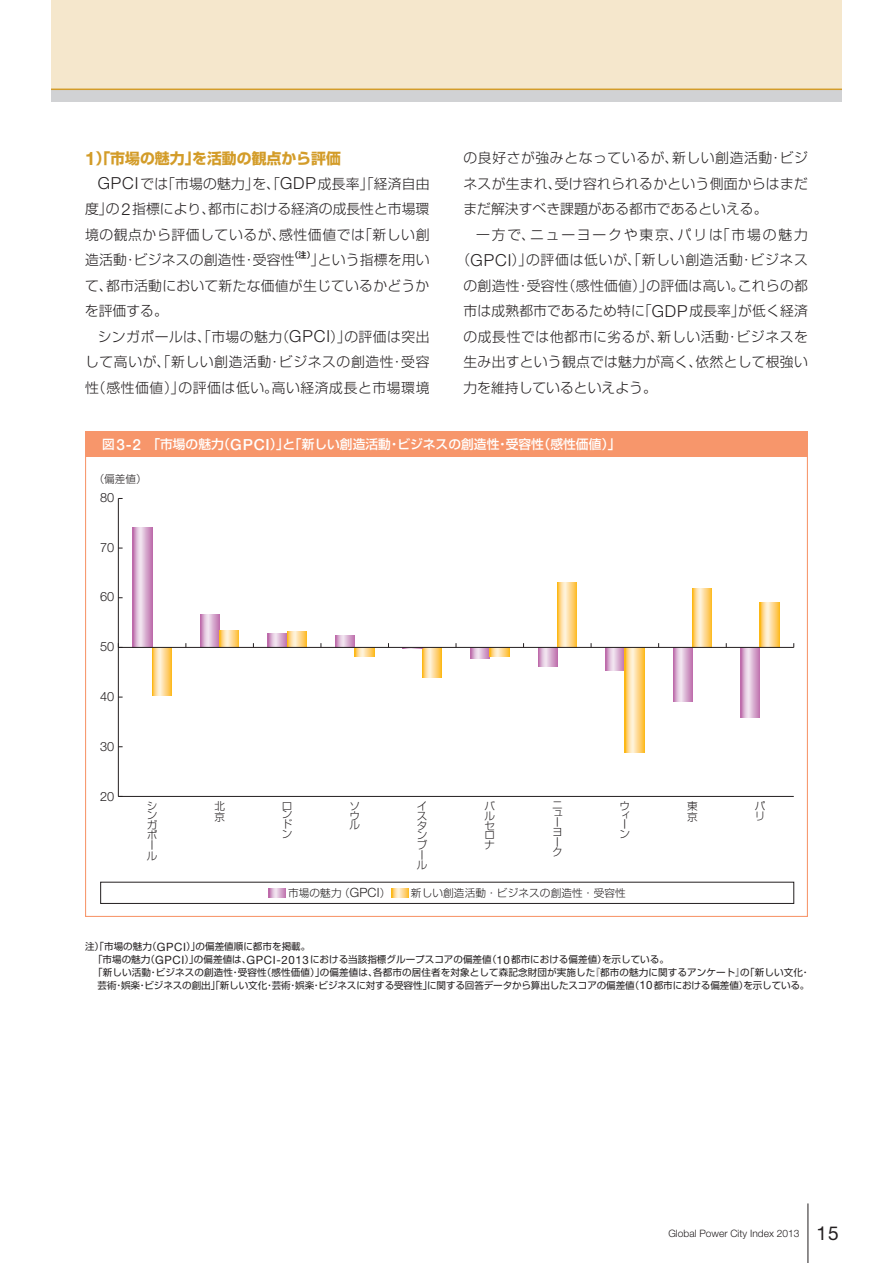
<style>
.page{position:relative;width:893px;height:1263px;background:#fff}
.page>*{position:absolute;margin:0;border:0;box-sizing:border-box;transform-origin:0 0}
.t1{font:700 14.85px "Shin Go Pro";color:#d39c29}
.t2{font:300 13.8px/25.5px "Shin Go Pro";letter-spacing:.02em;color:#231f20;text-align:justify}
.t3{font:300 13.8px "Shin Go Pro";letter-spacing:.055em;color:#231f20}
.t4{font:300 13.8px "Shin Go Pro";letter-spacing:.04em;color:#231f20}
.t5{font:300 13.8px "Shin Go Pro";letter-spacing:.13em;color:#231f20}
.t6{font:300 13.8px "Shin Go Pro";color:#231f20}
.t7{font:500 12.75px "Shin Go Pro";color:#fff}
.t8{font:300 12.75px "Helvetica Neue LT Std";color:#231f20}
.t9{font:300 10.65px/9.9px "Shin Go Pro";letter-spacing:.01em;color:#231f20}
.t10{font:300 10.2px "Helvetica Neue LT Std";color:#231f20}
.t11{font:9.6px "Shin Go Pro";color:#231f20}
.t12{font:700 8.1px "Shin Go Pro De";color:#231f20}
.s1{font-family:"Helvetica Neue LT Std";font-size:18.6px}
.s2{font-family:"Helvetica Neue LT Std";font-size:16.65px}
.s3{font-family:"Helvetica Neue LT Std";font-size:15.3px}
.s4{font-family:"Helvetica Neue LT Std";font-size:12.75px}
.s5{font-family:"Helvetica Neue LT Std";font-size:11.55px}
.s6{font-weight:400;font-size:19.2px}
</style>
<div class="page">
<svg style="left:422px;top:648px;width:19px;height:29px"></svg>
<svg style="left:741px;top:648px;width:19px;height:69px"></svg>
<svg style="left:673px;top:648px;width:19px;height:53px"></svg>
<svg style="left:606px;top:648px;width:19px;height:22px"></svg>
<svg style="left:538px;top:648px;width:19px;height:19px"></svg>
<svg style="left:470px;top:648px;width:20px;height:10px"></svg>
<svg style="left:403px;top:648px;width:19px;height:1px"></svg>
<svg style="left:335px;top:635px;width:20px;height:12px"></svg>
<svg style="left:268px;top:634px;width:19px;height:13px"></svg>
<svg style="left:200px;top:615px;width:20px;height:32px"></svg>
<svg style="left:133px;top:527px;width:19px;height:120px;background:#d8add0"></svg>
<svg style="left:760px;top:603px;width:19px;height:44px"></svg>
<svg style="left:692px;top:589px;width:20px;height:58px"></svg>
<svg style="left:625px;top:648px;width:19px;height:105px;background:#fdd88a"></svg>
<svg style="left:557px;top:582px;width:20px;height:65px"></svg>
<svg style="left:490px;top:648px;width:19px;height:9px"></svg>
<svg style="left:355px;top:648px;width:19px;height:8px"></svg>
<svg style="left:287px;top:632px;width:19px;height:15px"></svg>
<svg style="left:220px;top:630px;width:19px;height:17px"></svg>
<svg style="left:152px;top:648px;width:19px;height:47px"></svg>
<hr style="left:118px;top:647px;width:676px;height:1px;background:#231f20">
<hr style="left:118px;top:498px;width:1px;height:298px;background:#231f20">
<hr style="left:118px;top:796px;width:676px;height:1px;background:#231f20">
<div style="left:100px;top:882px;width:694px;height:22px;border:1px solid #231f20"></div>
<svg style="left:269px;top:888px;width:17px;height:9px"></svg>
<svg style="left:392px;top:888px;width:17px;height:9px"></svg>
<div style="left:85px;top:432px;width:723px;height:25px;background:#f7966b"></div>
<div style="left:51px;top:0;width:791px;height:89px;background:#f5e7cc"></div>
<div style="left:51px;top:89px;width:791px;height:13px;background:#d1d2d4"></div>
<hr style="left:51px;top:89px;width:791px;height:1px;background:#d39c29">
<hr style="left:808px;top:1203px;width:1px;height:60px;background:#231f20">
<p class="t1" style="left:85px;top:147px;width:257px"><span class="s1">1</span>）「市場の魅力」を活動の観点から評価</p>
<p class="t2" style="left:85px;top:169px;width:346px;text-indent:13px"><span class="s2">GPCI</span>では「市場の魅力」を、「<span class="s2">GDP</span>成長率」「経済自由度」の<span class="s2">2</span>指標により、都市における経済の成長性と市場環境の観点から評価しているが、感性価値では「新しい創造活動・ビジネスの創造性・受容性</p>
<p class="t12" style="left:290px;top:249px;width:26px">（注）</p>
<p class="t2" style="left:85px;top:245px;width:346px;text-indent:226px">」という指標を用いて、都市活動において新たな価値が生じているかどうかを評価する。</p>
<p class="t2" style="left:85px;top:322px;width:346px;text-indent:13px">シンガポールは、「市場の魅力（<span class="s2">GPCI</span>）」の評価は突出して高いが、「新しい創造活動・ビジネスの創造性・受容性（感性価値）」の評価は低い。高い経済成長と市場環境</p>
<p class="t2" style="left:463px;top:143px;width:346px">の良好さが強みとなっているが、新しい創造活動・ビジネスが生まれ、受け容れられるかという側面からはまだまだ解決すべき課題がある都市であるといえる。</p>
<p class="t5" style="left:476px;top:223px;width:333px">一方で、ニューヨークや東京、パリは「市場の魅力</p>
<p class="t3" style="left:457px;top:249px;width:353px">（<span class="s2">GPCI</span>）」の評価は低いが、「新しい創造活動・ビジネス</p>
<p class="t2" style="left:464px;top:271px;width:346px">の創造性・受容性（感性価値）」の評価は高い。これらの都</p>
<p class="t2" style="left:463px;top:297px;width:346px">市は成熟都市であるため特に「<span class="s2">GDP</span>成長率」が低く経済</p>
<p class="t4" style="left:463px;top:325px;width:346px">の成長性では他都市に劣るが、新しい活動・ビジネスを</p>
<p class="t2" style="left:463px;top:348px;width:346px">生み出すという観点では魅力が高く、依然として根強い</p>
<p class="t6" style="left:463px;top:376px;width:195px">力を維持しているといえよう。</p>
<p class="t7" style="left:102px;top:434px;width:520px">図<span class="s3">3-2</span> 「市場の魅力（<span class="s3">GPCI</span>）」と「新しい創造活動・ビジネスの創造性・受容性（感性価値）」</p>
<p class="t9" style="left:94px;top:473px;width:55px">（偏差値）</p>
<p class="t8" style="left:100px;top:489px;width:16px">80</p>
<p class="t8" style="left:100px;top:539px;width:16px">70</p>
<p class="t8" style="left:100px;top:589px;width:16px">60</p>
<p class="t8" style="left:100px;top:639px;width:16px">50</p>
<p class="t8" style="left:100px;top:689px;width:16px">40</p>
<p class="t8" style="left:100px;top:738px;width:16px">30</p>
<p class="t8" style="left:100px;top:788px;width:16px">20</p>
<p class="t9" style="left:349px;top:799px;width:12px;text-align:justify">ソウル</p>
<p class="t9" style="left:417px;top:800px;width:12px">イスタンブール</p>
<p class="t9" style="left:484px;top:800px;width:12px;text-align:justify">バルセロナ</p>
<p class="t9" style="left:552px;top:800px;width:12px;line-height:7.8px">ニュ</p>
<p class="t9" style="left:620px;top:800px;width:12px;line-height:9.1px">ウィーン</p>
<p class="t9" style="left:755px;top:800px;width:12px">パリ</p>
<p class="t9" style="left:214px;top:800px;width:12px;line-height:10.5px">北京</p>
<p class="t9" style="left:687px;top:800px;width:12px;line-height:10.5px">東京</p>
<p class="t9" style="left:147px;top:799px;width:12px">シンガポール</p>
<p class="t9" style="left:282px;top:800px;width:12px;line-height:8.9px">ロン</p>
<p class="t9" style="left:552px;top:815px;width:11px">ーヨーク</p>
<p class="t9" style="left:282px;top:818px;width:12px;line-height:9.4px">ドン</p>
<p class="t9" style="left:288px;top:886px;width:104px">市場の魅力（<span class="s4">GPCI</span>）</p>
<p class="t9" style="left:411px;top:886px;width:216px">新しい創造活動・ビジネスの創造性・受容性</p>
<p class="t11" style="left:85px;top:939px;width:227px">注）「市場の魅力（<span class="s5">GPCI</span>）」の偏差値順に都市を掲載。</p>
<p class="t11" style="left:93px;top:951px;width:577px">「市場の魅力（<span class="s5">GPCI</span>）」の偏差値は、<span class="s5">GPCI-2013</span>における当該指標グループスコアの偏差値（<span class="s5">10</span>都市における偏差値）を示している。</p>
<p class="t11" style="left:93px;top:964px;width:719px">「新しい活動・ビジネスの創造性・受容性（感性価値）」の偏差値は、各都市の居住者を対象として森記念財団が実施した『都市の魅力に関するアンケート』の「新しい文化・</p>
<p class="t11" style="left:98px;top:977px;width:713px">芸術・娯楽・ビジネスの創出「」新しい文化・芸術・娯楽・ビジネスに対する受容性」に関する回答データから算出したスコアの偏差値（<span class="s5">10</span>都市における偏差値）を示している。</p>
<p class="t10" style="left:668px;top:1227px;width:172px">Global Power City Index 2013 <span class="s6">15</span></p>
</div>
